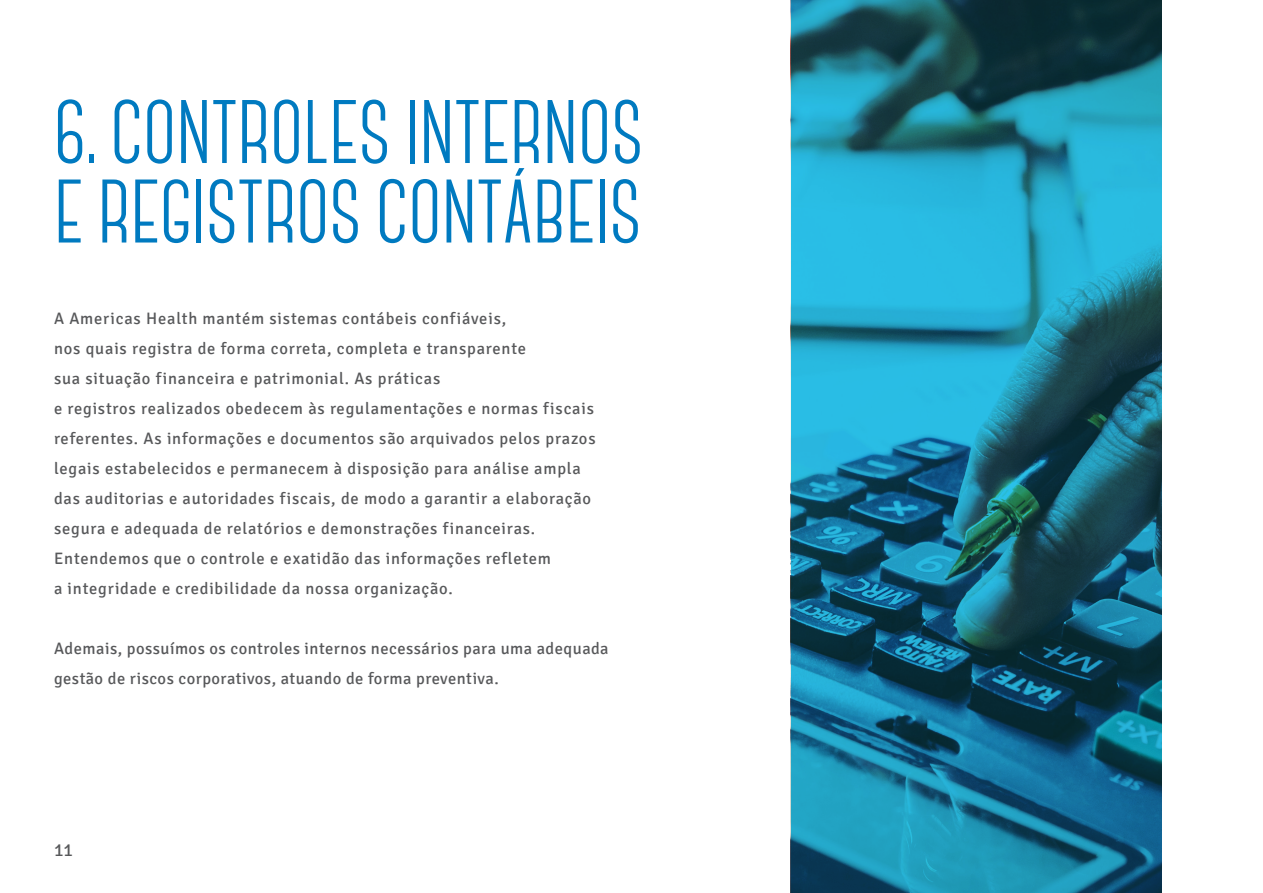
<style>
.page{position:relative;width:1263px;height:893px;background:#fff}
.page>*{position:absolute;margin:0;border:0;box-sizing:border-box;transform-origin:0 0}
.TITULO{font:700 90px "Canter";color:#007ac0}
.TEXTO_DESIGN{font:18px "Signika";color:#57585a}
.TEXTO_DESIGN-2{font:16.5px/30px "Signika";letter-spacing:.05em;color:#57585a;text-align:justify}
.TEXTO_DESIGN-3{font:16.5px/30px "Signika";letter-spacing:.03em;color:#57585a}
</style>
<div class="page">
<img style="left:791px;top:0;width:370px;height:893px">
<p class="TITULO" style="left:54px;top:88px;width:591px">6. CONTROLES INTERNOS</p>
<p class="TITULO" style="left:54px;top:167px;width:589px">E REGISTROS CONTÁBEIS</p>
<p class="TEXTO_DESIGN-2" style="left:54px;top:304px;width:454px">A Americas Health mantém sistemas contábeis confiáveis,</p>
<p class="TEXTO_DESIGN-2" style="left:54px;top:334px;width:474px">nos quais registra de forma correta, completa e transparente</p>
<p class="TEXTO_DESIGN-2" style="left:54px;top:364px;width:388px">sua situação financeira e patrimonial. As práticas</p>
<p class="TEXTO_DESIGN-2" style="left:54px;top:394px;width:543px">e registros realizados obedecem às regulamentações e normas fiscais referentes. As informações e documentos são arquivados pelos prazos legais estabelecidos e permanecem à disposição para análise ampla</p>
<p class="TEXTO_DESIGN-2" style="left:54px;top:484px;width:538px;text-align:left">das auditorias e autoridades fiscais, de modo a garantir a elaboração segura e adequada de relatórios e demonstrações financeiras.<br>Entendemos que o controle e exatidão das informações refletem</p>
<p class="TEXTO_DESIGN-2" style="left:54px;top:574px;width:400px">a integridade e credibilidade da nossa organização.</p>
<p class="TEXTO_DESIGN-3" style="left:54px;top:634px;width:556px">Ademais, possuímos os controles internos necessários para uma adequada gestão de riscos corporativos, atuando de forma preventiva.</p>
<p class="TEXTO_DESIGN" style="left:54px;top:840px;width:21px">11</p>
</div>
